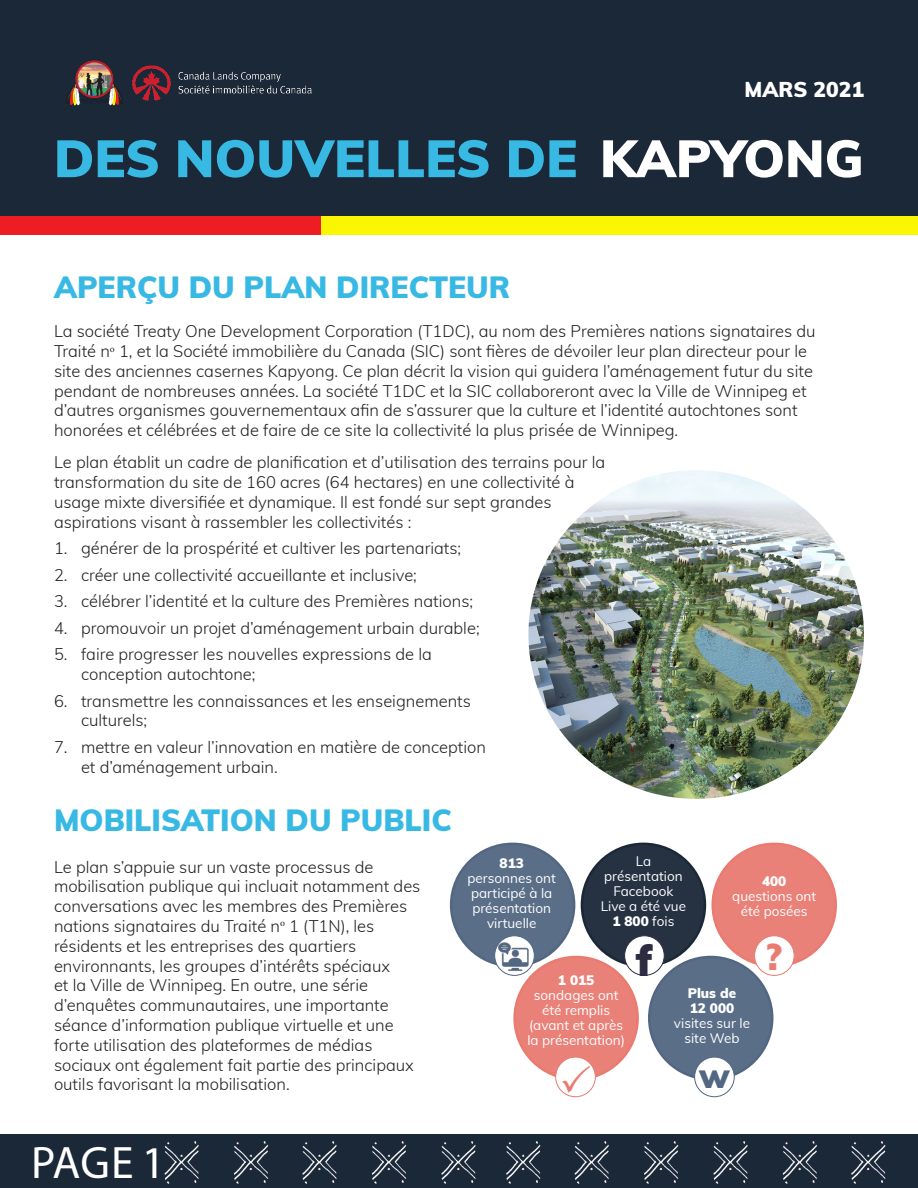
<style>
.page{position:relative;width:918px;height:1188px;background:#fff}
.page>*{position:absolute;margin:0;border:0;box-sizing:border-box;transform-origin:0 0}
.t1{font:900 51.75px "Muli";color:#38b9e4}
.t2{font:45.75px "Myriad Pro";color:#fff}
.t3{font:900 42.75px "Muli";color:#2e2c41}
.t4{font:900 36.6px "Muli";color:#e97b71}
.t5{font:900 34.05px "Muli";color:#526782}
.t6{font:900 30px "Muli";color:#38b9e4}
.t7{font:900 21px "Muli";color:#fff}
.t8{font:300 16.5px/19.8px "Muli";color:#231f20}
.t9{font:13.5px/15px "Muli";color:#fff;text-align:center}
.s1{color:#fff}
.s2{font-weight:900}
</style>
<div class="page">
<div style="left:321px;top:216px;width:597px;height:18px;background:#f9f600"></div>
<div style="left:0;top:216px;width:321px;height:18px;background:#ee1d23"></div>
<div style="left:0;top:0;width:918px;height:216px;background:#1b2838"></div>
<div style="left:0;top:1134px;width:918px;height:54px;background:#1b2838"></div>
<img style="left:164px;top:1141px;width:312px;height:43px">
<img style="left:506px;top:1141px;width:380px;height:43px">
<img style="left:66px;top:60px;width:246px;height:46px">
<div style="left:451px;top:844px;width:123px;height:122px;background:#5a6e88;border-radius:50%"></div>
<div style="left:515px;top:957px;width:123px;height:122px;background:#ea8178;border-radius:50%"></div>
<div style="left:582px;top:844px;width:123px;height:122px;background:#263242;border-radius:50%"></div>
<div style="left:713px;top:844px;width:123px;height:122px;background:#ea8178;border-radius:50%"></div>
<div style="left:649px;top:957px;width:123px;height:122px;background:#5a6e88;border-radius:50%"></div>
<div style="left:450px;top:843px;width:125px;height:124px;border:3px solid #526782;border-radius:50%"></div>
<div style="left:513px;top:956px;width:126px;height:124px;border:3px solid #e97b71;border-radius:50%"></div>
<div style="left:581px;top:843px;width:125px;height:124px;border:3px solid #1b2838;border-radius:50%"></div>
<div style="left:712px;top:843px;width:125px;height:124px;border:3px solid #e97b71;border-radius:50%"></div>
<div style="left:648px;top:956px;width:125px;height:124px;border:3px solid #526782;border-radius:50%"></div>
<div style="left:625px;top:936px;width:39px;height:39px;background:#fff;border-radius:50%"></div>
<div style="left:624px;top:935px;width:41px;height:41px;border:1px solid #2e2c41;border-radius:50%"></div>
<div style="left:755px;top:936px;width:39px;height:39px;background:#fff;border-radius:50%"></div>
<div style="left:754px;top:935px;width:41px;height:41px;border:1px solid #e97b71;border-radius:50%"></div>
<img style="left:495px;top:937px;width:39px;height:38px">
<div style="left:494px;top:935px;width:41px;height:41px;border:1px solid #526782;border-radius:50%"></div>
<div style="left:556px;top:1057px;width:39px;height:40px;background:#fff;border-radius:50%"></div>
<div style="left:555px;top:1057px;width:41px;height:40px;border:1px solid #e97b71;border-radius:50%"></div>
<div style="left:695px;top:1057px;width:39px;height:40px;background:#fff;border-radius:50%"></div>
<div style="left:694px;top:1057px;width:41px;height:40px;border:1px solid #526782;border-radius:50%"></div>
<img style="left:528px;top:470px;width:336px;height:329px">
<svg style="left:562px;top:1090px;width:28px;height:3px"></svg>
<p class="t7" style="left:744px;top:74px;width:121px">MARS 2021</p>
<p class="t1" style="left:54px;top:120px;width:811px">DES NOUVELLES DE <span class="s1">KAPYONG</span></p>
<p class="t6" style="left:54px;top:265px;width:458px">APERÇU DU PLAN DIRECTEUR</p>
<p class="t8" style="left:54px;top:321px;width:763px">La société Treaty One Development Corporation (T1DC), au nom des Premières nations signataires du Traité n<sup>o</sup> 1, et la Société immobilière du Canada (SIC) sont fières de dévoiler leur plan directeur pour le site des anciennes casernes Kapyong. Ce plan décrit la vision qui guidera l’aménagement futur du site pendant de nombreuses années. La société T1DC et la SIC collaboreront avec la Ville de Winnipeg et d’autres organismes gouvernementaux afin de s’assurer que la culture et l’identité autochtones sont honorées et célébrées et de faire de ce site la collectivité la plus prisée de Winnipeg.</p>
<p class="t8" style="left:54px;top:452px;width:553px">Le plan établit un cadre de planification et d’utilisation des terrains pour la transformation du site de 160 acres (64 hectares) en une collectivité à usage mixte diversifiée et dynamique. Il est fondé sur sept grandes aspirations visant à rassembler les collectivités :</p>
<p class="t8" style="left:54px;top:538px;width:409px">1. générer de la prospérité et cultiver les partenariats;</p>
<p class="t8" style="left:54px;top:564px;width:364px">2. créer une collectivité accueillante et inclusive;</p>
<p class="t8" style="left:54px;top:591px;width:421px">3. célébrer l’identité et la culture des Premières nations;</p>
<p class="t8" style="left:54px;top:617px;width:427px">4. promouvoir un projet d’aménagement urbain durable;</p>
<p class="t8" style="left:81px;top:644px;width:352px;text-indent:-27px">5. faire progresser les nouvelles expressions de la conception autochtone;</p>
<p class="t8" style="left:81px;top:690px;width:391px;text-indent:-27px">6. transmettre les connaissances et les enseignements culturels;</p>
<p class="t8" style="left:81px;top:736px;width:407px;text-indent:-27px">7. mettre en valeur l’innovation en matière de conception et d’aménagement urbain.</p>
<p class="t6" style="left:54px;top:799px;width:399px">MOBILISATION DU PUBLIC</p>
<p class="t8" style="left:54px;top:856px;width:368px">Le plan s’appuie sur un vaste processus de mobilisation publique qui incluait notamment des conversations avec les membres des Premières nations signataires du Traité n<sup>o</sup> 1 (T1N), les résidents et les entreprises des quartiers environnants, les groupes d’intérêts spéciaux<br>et la Ville de Winnipeg. En outre, une série d’enquêtes communautaires, une importante séance d’information publique virtuelle et une forte utilisation des plateformes de médias sociaux ont également fait partie des principaux outils favorisant la mobilisation.</p>
<p class="t9" style="left:468px;top:855px;width:90px"><span class="s2">813 </span>personnes ont participé à la présentation virtuelle</p>
<p class="t9" style="left:601px;top:853px;width:87px">La présentation<br>Facebook<br>Live a été vue<br><span class="s2">1 800</span> fois</p>
<p class="t9" style="left:732px;top:873px;width:85px"><span class="s2">400 </span>questions ont été posées</p>
<p class="t9" style="left:527px;top:972px;width:99px"><span class="s2">1 015 </span>sondages ont été remplis (avant et après la présentation)</p>
<p class="t3" style="left:636px;top:929px;width:19px">f</p>
<p class="t4" style="left:764px;top:930px;width:19px">?</p>
<p class="t9" style="left:674px;top:985px;width:78px"><span class="s2">Plus de<br>12 000 </span>visites sur le site Web</p>
<p class="t5" style="left:699px;top:1051px;width:32px">w</p>
<p class="t2" style="left:31px;top:1134px;width:136px">PAGE 1</p>
</div>
